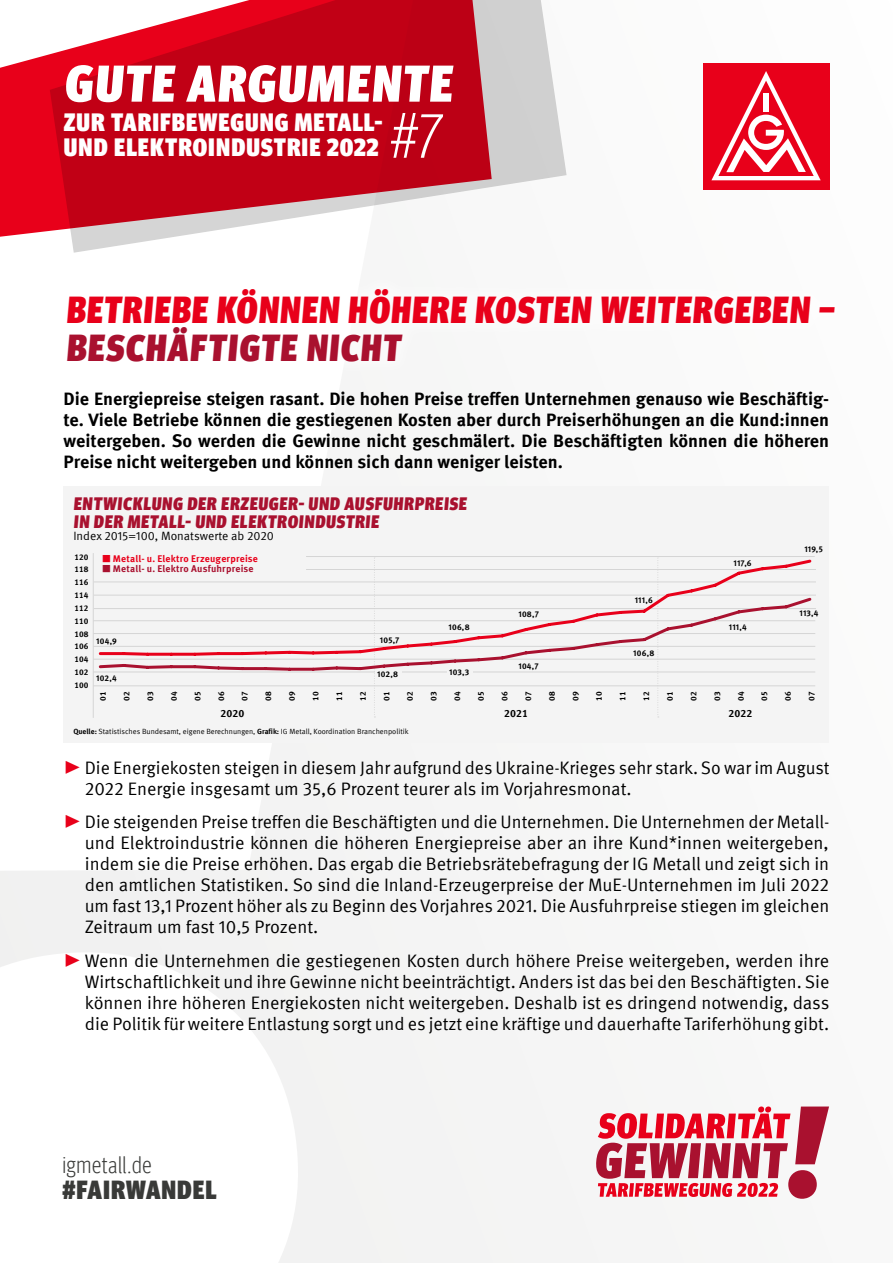
<style>
.page{position:relative;width:893px;height:1263px;background:#f9f9f9}
.page>*{position:absolute;margin:0;border:0;box-sizing:border-box;transform-origin:0 0}
.t1{font:300 condensed 62.25px "Meta Head IGM";color:#fff;scale:.96 1}
.t2{font:900 condensed 51.75px "Meta Head IGM";color:#fff}
.t3{font:900 condensed 37.5px "Meta Head IGM";color:#e8001a;scale:.96 1}
.t4{font:900 condensed 37.5px "Meta Head IGM";color:#a9112f}
.t5{font:900 condensed 26.1px "Meta Head IGM";letter-spacing:.04em;color:#393a38}
.t6{font:900 condensed 25.05px/25px "Meta Head IGM";letter-spacing:.04em;color:#fff}
.t7{font:300 condensed 23.25px "Meta Head IGM";letter-spacing:.03em;color:#393a38}
.Aufzählung___1__Eben{font:18px/21px "Meta IGM";color:#000;text-align:justify}
.Fließtext_Hervorgeho{font:700 18px/21px "Meta IGM";color:#000;text-align:justify}
.Fließtext_Hervorgeho-2{font:900 condensed 18px/18px "Meta Head IGM";color:#a9112f}
.Fließtext_Hervorgeho-3{font:12px "Meta IGM";color:#000}
.Aufzählung___1__Eben-2{font:700 10.5px "Meta IGM";color:#000}
.t8{font:700 9.75px "Meta IGM";letter-spacing:.02em;color:#e8001a}
.t9{font:700 9.75px "Meta IGM";letter-spacing:.02em;color:#a9112f}
.Aufzählung___1__Eben-3{font:700 8.25px "Meta IGM";color:#000}
.Fließtext_Hervorgeho-4{font:7.5px "Meta IGM";color:#000}
.s1{font-weight:700}
.s2{font-weight:700;font-size:36px;color:#e8001a}
</style>
<div class="page">
<svg style="left:71px;top:0;width:496px;height:253px"></svg>
<svg style="left:0;top:0;width:492px;height:237px;background:#cf3243"></svg>
<div style="left:51px;top:273px;width:800px;height:105px;background:#fff"></div>
<div style="left:64px;top:486px;width:765px;height:256px;background:#f4f4f4"></div>
<hr style="left:93px;top:553px;width:1px;height:165px;background:#d5d5d5">
<hr style="left:93px;top:685px;width:722px;height:1px;background:#d5d5d5">
<hr style="left:93px;top:659px;width:722px;height:1px;background:#d5d5d5">
<hr style="left:93px;top:672px;width:722px;height:1px;background:#d5d5d5">
<hr style="left:93px;top:646px;width:722px;height:1px;background:#d5d5d5">
<hr style="left:93px;top:633px;width:722px;height:1px;background:#d5d5d5">
<hr style="left:93px;top:620px;width:722px;height:1px;background:#d5d5d5">
<hr style="left:94px;top:608px;width:722px;height:1px;background:#d5d5d5">
<hr style="left:94px;top:595px;width:722px;height:1px;background:#d5d5d5">
<hr style="left:94px;top:582px;width:722px;height:1px;background:#d5d5d5">
<hr style="left:306px;top:569px;width:510px;height:1px;background:#d5d5d5">
<hr style="left:306px;top:556px;width:509px;height:1px;background:#d5d5d5">
<svg style="left:374px;top:557px;width:1px;height:161px"></svg>
<svg style="left:657px;top:672px;width:2px;height:46px"></svg>
<div style="left:447px;top:669px;width:25px;height:6px;background:#f4f4f4"></div>
<div style="left:375px;top:671px;width:26px;height:6px;background:#f4f4f4"></div>
<svg style="left:97px;top:558px;width:716px;height:37px"></svg>
<svg style="left:97px;top:595px;width:717px;height:77px"></svg>
<svg style="left:596px;top:1106px;width:233px;height:93px"></svg>
<div style="left:703px;top:64px;width:126px;height:126px;background:#e8001a"></div>
<svg style="left:711px;top:71px;width:110px;height:109px"></svg>
<p class="t2" style="left:64px;top:42px;width:396px">GUTE ARGUMENTE</p>
<p class="t6" style="left:64px;top:108px;width:320px">ZUR TARIFBEWEGUNG METALL-<br>UND ELEKTROINDUSTRIE 2022</p>
<p class="t1" style="left:389px;top:92px;width:65px">#7</p>
<p class="t3" style="left:66px;top:280px;width:806px">BETRIEBE KÖNNEN HÖHERE KOSTEN WEITERGEBEN –</p>
<p class="t4" style="left:66px;top:318px;width:341px">BESCHÄFTIGTE NICHT</p>
<p class="Fließtext_Hervorgeho" style="left:64px;top:387px;width:767px">Die Energiepreise steigen rasant. Die hohen Preise treffen Unternehmen genauso wie Beschäftig&shy;te. Viele Betriebe können die gestiegenen Kosten aber durch Preiserhöhungen an die Kund:innen weitergeben. So werden die Gewinne nicht geschmälert. Die Beschäftigten können die höheren Preise nicht weitergeben und können sich dann weniger leisten.</p>
<p class="Fließtext_Hervorgeho-2" style="left:73px;top:493px;width:397px">ENTWICKLUNG DER ERZEUGER- UND AUSFUHRPREISE<br>IN DER METALL- UND ELEKTROINDUSTRIE</p>
<p class="Fließtext_Hervorgeho-3" style="left:73px;top:526px;width:202px">Index 2015=100, Monatswerte ab 2020</p>
<p class="Aufzählung___1__Eben-3" style="left:75px;top:550px;width:16px">120</p>
<p class="Aufzählung___1__Eben-3" style="left:75px;top:563px;width:16px">118</p>
<p class="Aufzählung___1__Eben-3" style="left:75px;top:576px;width:16px">116</p>
<p class="Aufzählung___1__Eben-3" style="left:75px;top:589px;width:16px">114</p>
<p class="Aufzählung___1__Eben-3" style="left:75px;top:602px;width:16px">112</p>
<p class="Aufzählung___1__Eben-3" style="left:75px;top:614px;width:16px">110</p>
<p class="Aufzählung___1__Eben-3" style="left:75px;top:627px;width:16px">108</p>
<p class="Aufzählung___1__Eben-3" style="left:75px;top:640px;width:16px">106</p>
<p class="Aufzählung___1__Eben-3" style="left:75px;top:653px;width:16px">104</p>
<p class="Aufzählung___1__Eben-3" style="left:75px;top:666px;width:16px">102</p>
<p class="Aufzählung___1__Eben-3" style="left:75px;top:678px;width:16px">100</p>
<p class="t8" style="left:103px;top:551px;width:157px">■ Metall- u. Elektro Erzeugerpreise</p>
<p class="t9" style="left:103px;top:561px;width:153px">■ Metall- u. Elektro Ausfuhrpreise</p>
<p class="Aufzählung___1__Eben-3" style="left:96px;top:634px;width:22px">104,9</p>
<p class="Aufzählung___1__Eben-3" style="left:96px;top:672px;width:22px">102,4</p>
<p class="Aufzählung___1__Eben-3" style="left:380px;top:633px;width:21px">105,7</p>
<p class="Aufzählung___1__Eben-3" style="left:448px;top:621px;width:23px">106,8</p>
<p class="Aufzählung___1__Eben-3" style="left:377px;top:668px;width:23px">102,8</p>
<p class="Aufzählung___1__Eben-3" style="left:449px;top:666px;width:22px">103,3</p>
<p class="Aufzählung___1__Eben-3" style="left:518px;top:608px;width:22px">108,7</p>
<p class="Aufzählung___1__Eben-3" style="left:518px;top:659px;width:22px">104,7</p>
<p class="Aufzählung___1__Eben-3" style="left:635px;top:593px;width:20px">111,6</p>
<p class="Aufzählung___1__Eben-3" style="left:633px;top:647px;width:23px">106,8</p>
<p class="Aufzählung___1__Eben-3" style="left:733px;top:557px;width:20px">117,6</p>
<p class="Aufzählung___1__Eben-3" style="left:729px;top:621px;width:20px">111,4</p>
<p class="Aufzählung___1__Eben-3" style="left:804px;top:543px;width:20px">119,5</p>
<p class="Aufzählung___1__Eben-3" style="left:799px;top:607px;width:21px">113,4</p>
<p class="Aufzählung___1__Eben-3" style="left:215px;top:701px;width:11px;rotate:-90deg">06</p>
<p class="Aufzählung___1__Eben-3" style="left:238px;top:701px;width:11px;rotate:-90deg">07</p>
<p class="Aufzählung___1__Eben-3" style="left:262px;top:701px;width:11px;rotate:-90deg">08</p>
<p class="Aufzählung___1__Eben-3" style="left:286px;top:701px;width:11px;rotate:-90deg">09</p>
<p class="Aufzählung___1__Eben-3" style="left:309px;top:701px;width:11px;rotate:-90deg">10</p>
<p class="Aufzählung___1__Eben-3" style="left:333px;top:701px;width:11px;rotate:-90deg">11</p>
<p class="Aufzählung___1__Eben-3" style="left:356px;top:701px;width:11px;rotate:-90deg">12</p>
<p class="Aufzählung___1__Eben-3" style="left:498px;top:701px;width:11px;rotate:-90deg">06</p>
<p class="Aufzählung___1__Eben-3" style="left:522px;top:701px;width:11px;rotate:-90deg">07</p>
<p class="Aufzählung___1__Eben-3" style="left:545px;top:701px;width:11px;rotate:-90deg">08</p>
<p class="Aufzählung___1__Eben-3" style="left:569px;top:701px;width:11px;rotate:-90deg">09</p>
<p class="Aufzählung___1__Eben-3" style="left:593px;top:701px;width:11px;rotate:-90deg">10</p>
<p class="Aufzählung___1__Eben-3" style="left:616px;top:701px;width:11px;rotate:-90deg">11</p>
<p class="Aufzählung___1__Eben-3" style="left:640px;top:701px;width:11px;rotate:-90deg">12</p>
<p class="Fließtext_Hervorgeho-4" style="left:73px;top:726px;width:337px"><span class="s1">Quelle:</span> Statistisches Bundesamt, eigene Berechnungen, <span class="s1">Grafik:</span> IG Metall, Koordination Branchenpolitik</p>
<p class="Aufzählung___1__Eben-3" style="left:97px;top:701px;width:11px;rotate:-90deg">01</p>
<p class="Aufzählung___1__Eben-3" style="left:120px;top:701px;width:11px;rotate:-90deg">02</p>
<p class="Aufzählung___1__Eben-3" style="left:144px;top:701px;width:11px;rotate:-90deg">03</p>
<p class="Aufzählung___1__Eben-3" style="left:167px;top:701px;width:11px;rotate:-90deg">04</p>
<p class="Aufzählung___1__Eben-3" style="left:191px;top:701px;width:11px;rotate:-90deg">05</p>
<p class="Aufzählung___1__Eben-3" style="left:380px;top:701px;width:11px;rotate:-90deg">01</p>
<p class="Aufzählung___1__Eben-3" style="left:404px;top:701px;width:11px;rotate:-90deg">02</p>
<p class="Aufzählung___1__Eben-3" style="left:427px;top:701px;width:11px;rotate:-90deg">03</p>
<p class="Aufzählung___1__Eben-3" style="left:451px;top:701px;width:11px;rotate:-90deg">04</p>
<p class="Aufzählung___1__Eben-3" style="left:474px;top:701px;width:11px;rotate:-90deg">05</p>
<p class="Aufzählung___1__Eben-3" style="left:663px;top:701px;width:11px;rotate:-90deg">01</p>
<p class="Aufzählung___1__Eben-3" style="left:687px;top:701px;width:11px;rotate:-90deg">02</p>
<p class="Aufzählung___1__Eben-3" style="left:711px;top:701px;width:11px;rotate:-90deg">03</p>
<p class="Aufzählung___1__Eben-3" style="left:734px;top:701px;width:11px;rotate:-90deg">04</p>
<p class="Aufzählung___1__Eben-3" style="left:758px;top:701px;width:11px;rotate:-90deg">05</p>
<p class="Aufzählung___1__Eben-3" style="left:782px;top:701px;width:11px;rotate:-90deg">06</p>
<p class="Aufzählung___1__Eben-3" style="left:805px;top:701px;width:11px;rotate:-90deg">07</p>
<p class="Aufzählung___1__Eben-2" style="left:221px;top:705px;width:25px">2020</p>
<p class="Aufzählung___1__Eben-2" style="left:504px;top:705px;width:25px">2021</p>
<p class="Aufzählung___1__Eben-2" style="left:728px;top:705px;width:25px">2022</p>
<p class="Aufzählung___1__Eben" style="left:85px;top:756px;width:746px;text-indent:-21px"><span class="s2">▸</span>Die Energiekosten steigen in diesem Jahr aufgrund des Ukraine-Krieges sehr stark. So war im August<br>2022 Energie insgesamt um 35,6 Prozent teurer als im Vorjahresmonat.</p>
<p class="Aufzählung___1__Eben" style="left:85px;top:810px;width:746px;text-indent:-21px"><span class="s2">▸</span>Die steigenden Preise treffen die Beschäftigten und die Unternehmen. Die Unternehmen der Metall&shy;und Elektroindustrie können die höheren Energiepreise aber an ihre Kund*innen weitergeben, indem sie die Preise erhöhen. Das ergab die Betriebsrätebefragung der IG Metall und zeigt sich in den amtlichen Statistiken. So sind die Inland-Erzeugerpreise der MuE-Unternehmen im Juli 2022 um fast 13,1 Prozent höher als zu Beginn des Vorjahres 2021. Die Ausfuhrpreise stiegen im gleichen Zeitraum um fast 10,5 Prozent.</p>
<p class="Aufzählung___1__Eben" style="left:85px;top:949px;width:746px;text-indent:-21px"><span class="s2">▸</span> Wenn die Unternehmen die gestiegenen Kosten durch höhere Preise weitergeben, werden ihre Wirtschaftlichkeit und ihre Gewinne nicht beeinträchtigt. Anders ist das bei den Beschäftigten. Sie können ihre höheren Energiekosten nicht weitergeben. Deshalb ist es dringend notwendig, dass die Politik für weitere Entlastung sorgt und es jetzt eine kräftige und dauerhafte Tariferhöhung gibt.</p>
<p class="t7" style="left:62px;top:1148px;width:91px">igmetall.de</p>
<p class="t5" style="left:62px;top:1169px;width:156px">#FAIRWANDEL</p>
</div>
